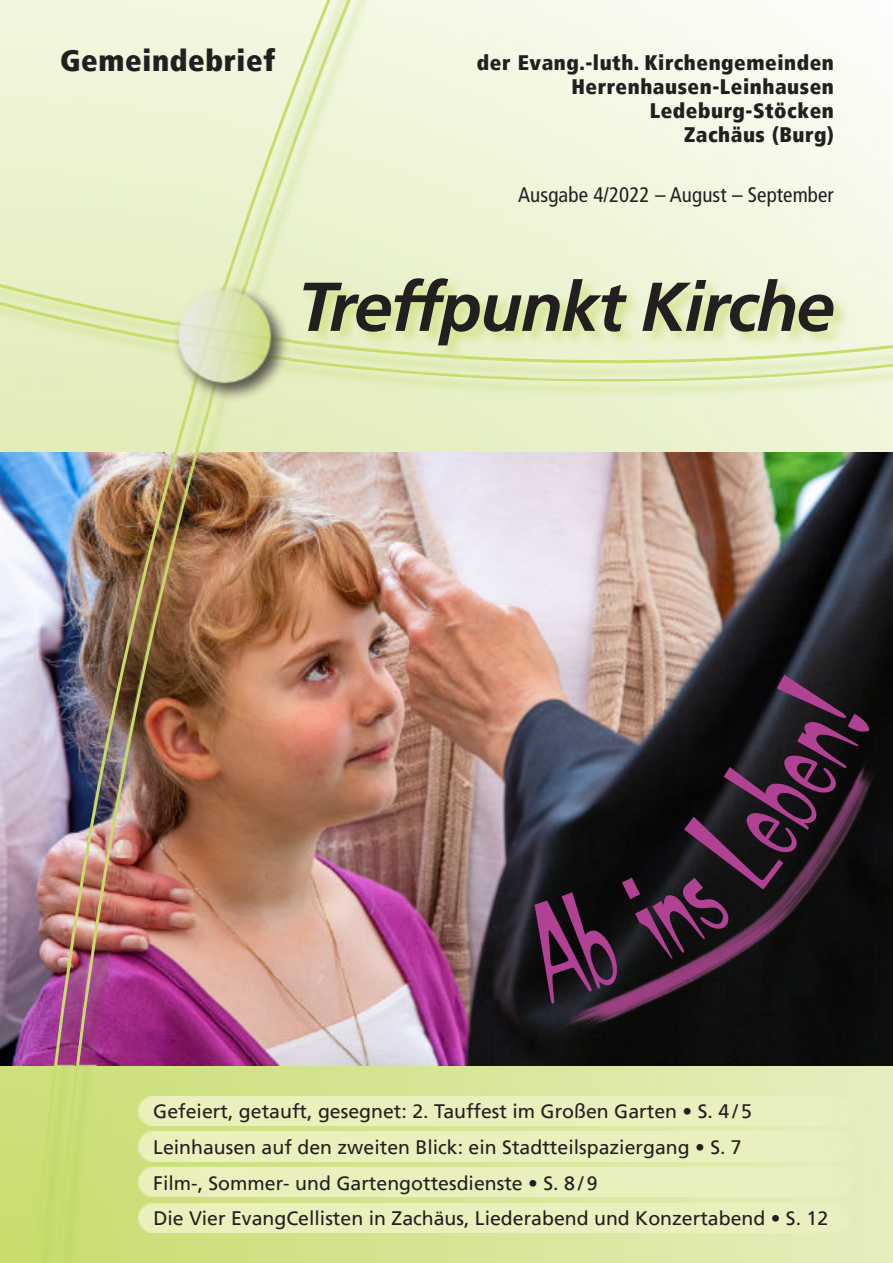
<style>
.page{position:relative;width:893px;height:1263px;background:#fff}
.page>*{position:absolute;margin:0;border:0;box-sizing:border-box;transform-origin:0 0}
.t1{font:italic 700 69px "Frutiger LT Std";letter-spacing:-.025em;color:#231f20}
.t2{font:900 condensed 30px "Frutiger LT";letter-spacing:.02em;color:#231f20}
.t3{font:900 condensed 21px/24px "Frutiger LT";letter-spacing:.025em;color:#231f20;text-align:right}
.t4{font:condensed 21px "Frutiger LT";letter-spacing:.005em;color:#231f20}
.t5{font:19.5px/35.7px "Frutiger LT";color:#231f20}
</style>
<div class="page">
<img style="left:0;top:0;width:893px;height:1263px">
<img style="left:0;top:453px;width:893px;height:612px">
<img style="left:559px;top:760px;width:320px;height:270px">
<div style="left:370px;top:1096px;width:482px;height:29px;background:#e9efbd"></div>
<div style="left:370px;top:1132px;width:482px;height:29px;background:#e9efbd"></div>
<div style="left:370px;top:1167px;width:482px;height:30px;background:#e9efbd"></div>
<div style="left:370px;top:1203px;width:480px;height:29px;background:#e9efbd"></div>
<svg style="left:351px;top:0;width:15px;height:1263px;background:#d3bda3"></svg>
<img style="left:32px;top:0;width:312px;height:1263px">
<svg style="left:0;top:390px;width:893px;height:19px;background:#e7f0c7"></svg>
<svg style="left:0;top:273px;width:893px;height:117px;background:#e4eebf"></svg>
<img style="left:301px;top:276px;width:549px;height:86px">
<img style="left:174px;top:286px;width:118px;height:118px">
<svg style="left:520px;top:674px;width:353px;height:330px;background:#262227"></svg>
<h2 class="t2" style="left:60px;top:48px;width:216px">Gemeindebrief</h2>
<p class="t3" style="left:477px;top:53px;width:359px">der Evang.-luth. Kirchengemeinden<br>Herrenhausen-Leinhausen<br>Ledeburg-Stöcken<br>Zachäus (Burg)</p>
<p class="t4" style="left:518px;top:186px;width:317px">Ausgabe 4/2022 – August – September</p>
<h1 class="t1" style="left:297px;top:279px;width:539px">Treffpunkt Kirche</h1>
<p class="t5" style="left:153px;top:1095px;width:676px">Gefeiert, getauft, gesegnet: 2. Tauffest im Großen Garten • S. 4 / 5<br>Leinhausen auf den zweiten Blick: ein Stadtteilspaziergang • S. 7<br>Film-, Sommer- und Gartengottesdienste • S. 8 / 9<br>Die Vier EvangCellisten in Zachäus, Liederabend und Konzertabend • S. 12</p>
</div>
